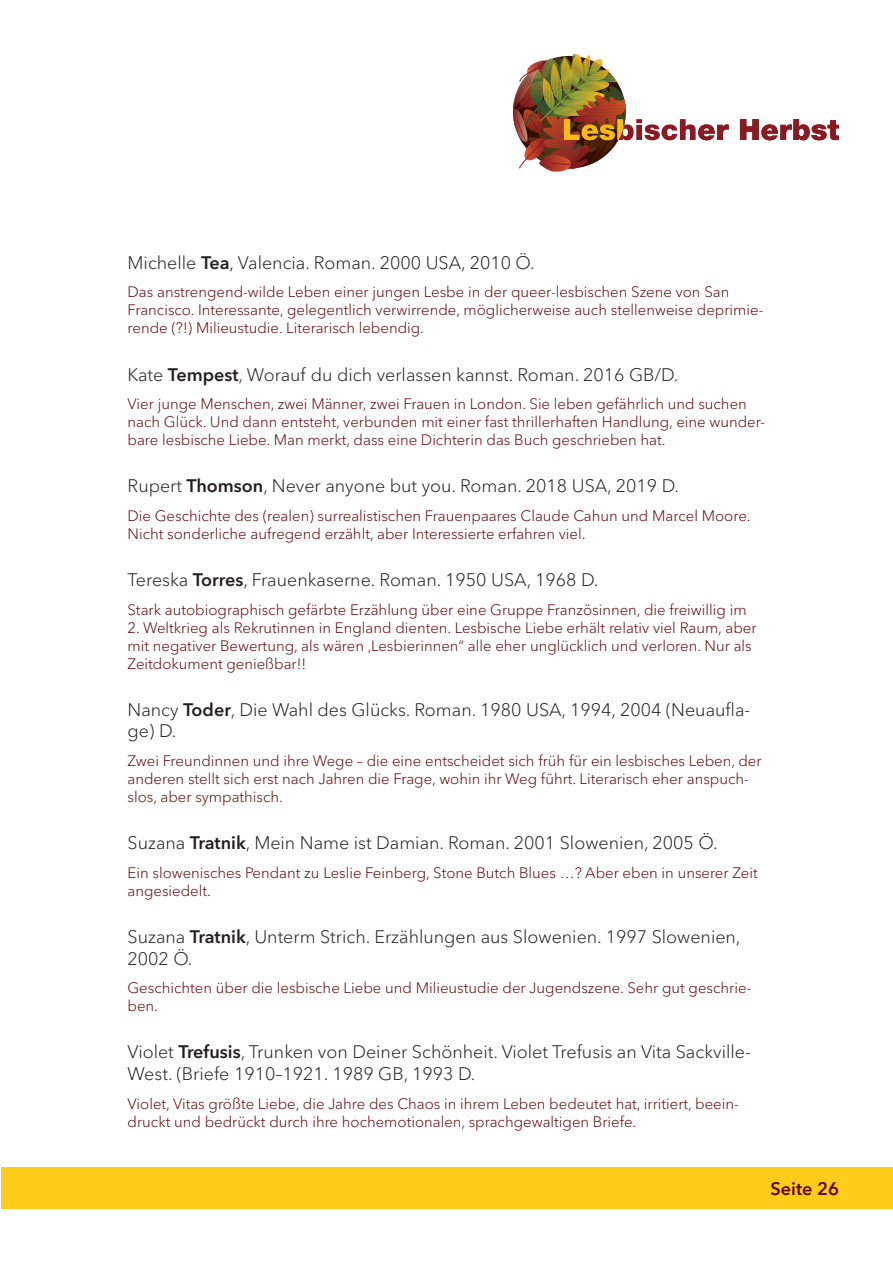
<style>
.page{position:relative;width:893px;height:1263px;background:#fff}
.page>*{position:absolute;margin:0;border:0;box-sizing:border-box;transform-origin:0 0}
.Autorin{font:300 18px/21.6px "Avenir Next LT Pro";color:#231f20}
.t1{font:600 18px "Avenir Next LT Pro";color:#5f050b}
.Inhalt{font:300 15px/18px "Avenir Next LT Pro";color:#5f050b}
.s1{font-weight:600}
</style>
<div class="page">
<svg style="left:740px;top:119px;width:99px;height:21px"></svg>
<svg style="left:513px;top:54px;width:216px;height:118px"></svg>
<div style="left:1px;top:1167px;width:891px;height:41px;background:#fecb1b"></div>
<p class="Autorin" style="left:128px;top:252px;width:409px">Michelle <span class="s1">Tea</span>, Valencia. Roman. 2000 USA, 2010 Ö.</p>
<p class="Inhalt" style="left:128px;top:283px;width:637px">Das anstrengend-wilde Leben einer jungen Lesbe in der queer-lesbischen Szene von San<br>Francisco. Interessante, gelegentlich verwirrende, möglicherweise auch stellenweise deprimie&shy;rende (?!) Milieustudie. Literarisch lebendig.</p>
<p class="Autorin" style="left:128px;top:363px;width:552px">Kate <span class="s1">Tempest</span>, Worauf du dich verlassen kannst. Roman. 2016 GB/D.</p>
<p class="Inhalt" style="left:128px;top:395px;width:639px">Vier junge Menschen, zwei Männer, zwei Frauen in London. Sie leben gefährlich und suchen nach Glück. Und dann entsteht, verbunden mit einer fast thrillerhaften Handlung, eine wunder&shy;bare lesbische Liebe. Man merkt, dass eine Dichterin das Buch geschrieben hat.</p>
<p class="Autorin" style="left:128px;top:475px;width:553px">Rupert <span class="s1">Thomson</span>, Never anyone but you. Roman. 2018 USA, 2019 D.</p>
<p class="Inhalt" style="left:128px;top:507px;width:625px">Die Geschichte des (realen) surrealistischen Frauenpaares Claude Cahun und Marcel Moore.<br>Nicht sonderliche aufregend erzählt, aber Interessierte erfahren viel.</p>
<p class="Autorin" style="left:128px;top:569px;width:472px">Tereska <span class="s1">Torres</span>, Frauenkaserne. Roman. 1950 USA, 1968 D.</p>
<p class="Inhalt" style="left:128px;top:600px;width:620px">Stark autobiographisch gefärbte Erzählung über eine Gruppe Französinnen, die freiwillig im</p>
<p class="Inhalt" style="left:128px;top:618px;width:630px">2. Weltkrieg als Rekrutinnen in England dienten. Lesbische Liebe erhält relativ viel Raum, aber mit negativer Bewertung, als wären ‚Lesbierinnen“ alle eher unglücklich und verloren. Nur als<br>Zeitdokument genießbar!!</p>
<p class="Autorin" style="left:128px;top:699px;width:624px">Nancy <span class="s1">Toder</span>, Die Wahl des Glücks. Roman. 1980 USA, 1994, 2004 (Neuaufla&shy;ge) D.</p>
<p class="Inhalt" style="left:128px;top:752px;width:636px">Zwei Freundinnen und ihre Wege – die eine entscheidet sich früh für ein lesbisches Leben, der anderen stellt sich erst nach Jahren die Frage, wohin ihr Weg führt. Literarisch eher anspuch&shy;slos, aber sympathisch.</p>
<p class="Autorin" style="left:128px;top:832px;width:591px">Suzana <span class="s1">Tratnik</span>, Mein Name ist Damian. Roman. 2001 Slowenien, 2005 Ö.</p>
<p class="Inhalt" style="left:128px;top:863px;width:632px">Ein slowenisches Pendant zu Leslie Feinberg, Stone Butch Blues …? Aber eben in unserer Zeit angesiedelt.</p>
<p class="Autorin" style="left:128px;top:926px;width:614px">Suzana <span class="s1">Tratnik</span>, Unterm Strich. Erzählungen aus Slowenien. 1997 Slowenien,<br>2002 Ö.</p>
<p class="Inhalt" style="left:128px;top:979px;width:625px">Geschichten über die lesbische Liebe und Milieustudie der Jugendszene. Sehr gut geschrie&shy;ben.</p>
<p class="Autorin" style="left:128px;top:1041px;width:625px">Violet <span class="s1">Trefusis</span>, Trunken von Deiner Schönheit. Violet Trefusis an Vita Sackville-<br>West. (Briefe 1910–1921. 1989 GB, 1993 D.</p>
<p class="Inhalt" style="left:128px;top:1094px;width:613px">Violet, Vitas größte Liebe, die Jahre des Chaos in ihrem Leben bedeutet hat, irritiert, beein&shy;druckt und bedrückt durch ihre hochemotionalen, sprachgewaltigen Briefe.</p>
<p class="t1" style="left:771px;top:1177px;width:70px">Seite 26</p>
</div>
